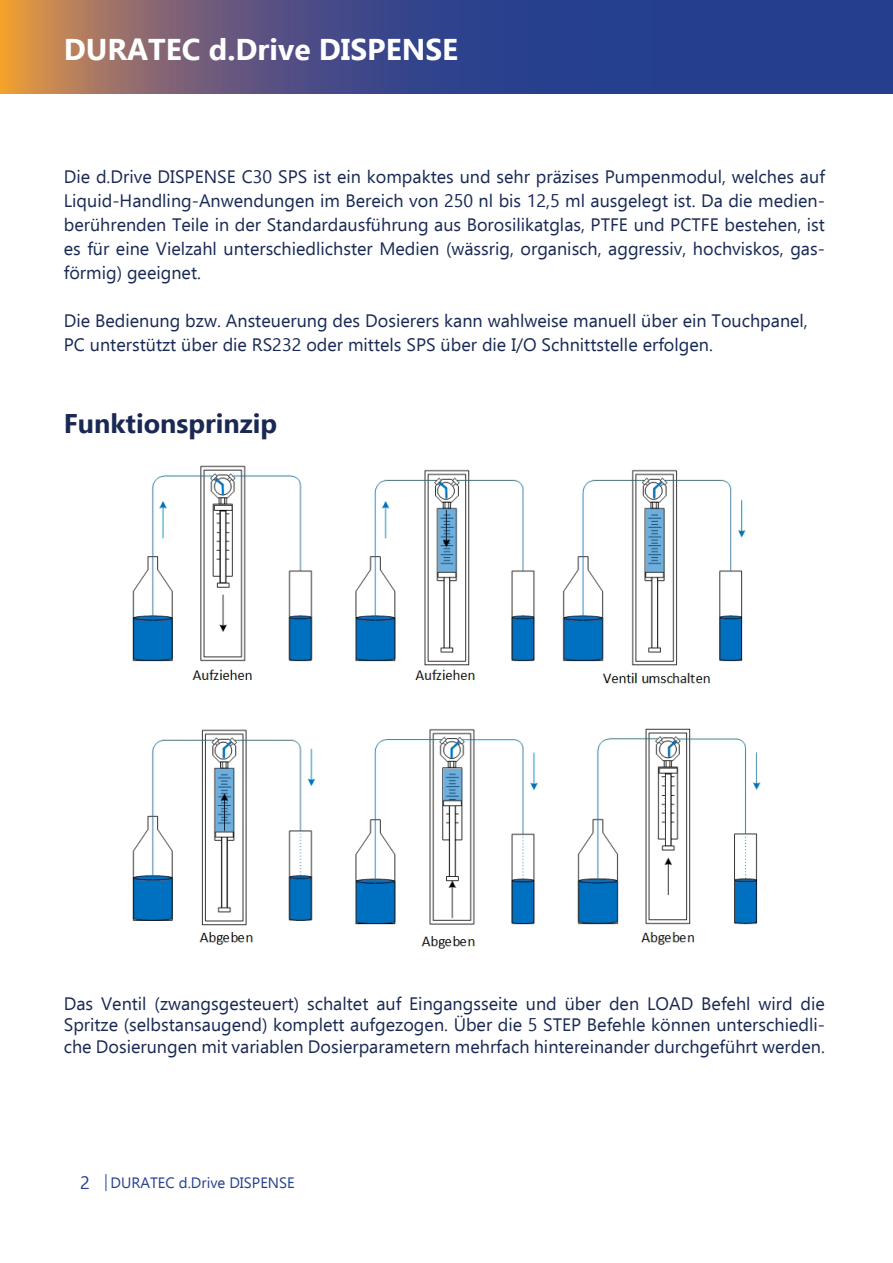
<style>
.page{position:relative;width:893px;height:1263px;background:#fff}
.page>*{position:absolute;margin:0;border:0;box-sizing:border-box;transform-origin:0 0}
.t1{font:700 30px "Ebrima";color:#fff}
.t2{font:700 27px "Ebrima";color:#192953}
.t3{font:18px/24px "Ebrima";color:#192953;text-align:justify}
.t4{font:18px "Ebrima";color:#253f8e}
.t5{font:15px "Ebrima";color:#253f8e}
</style>
<div class="page">
<svg style="left:0;top:0;width:893px;height:94px;background:#4e5081"></svg>
<svg style="left:106px;top:1174px;width:1px;height:17px"></svg>
<img style="left:133px;top:466px;width:627px;height:483px">
<h1 class="t1" style="left:64px;top:26px;width:396px">DURATEC d.Drive DISPENSE</h1>
<p class="t3" style="left:64px;top:164px;width:763px">Die d.Drive DISPENSE C30 SPS ist ein kompaktes und sehr präzises Pumpenmodul, welches auf Liquid-Handling-Anwendungen im Bereich von 250 nl bis 12,5 ml ausgelegt ist. Da die medien&shy;berührenden Teile in der Standardausführung aus Borosilikatglas, PTFE und PCTFE bestehen, ist es für eine Vielzahl unterschiedlichster Medien (wässrig, organisch, aggressiv, hochviskos, gas&shy;förmig) geeignet.</p>
<p class="t3" style="left:64px;top:308px;width:746px">Die Bedienung bzw. Ansteuerung des Dosierers kann wahlweise manuell über ein Touchpanel,<br>PC unterstützt über die RS232 oder mittels SPS über die I/O Schnittstelle erfolgen.</p>
<p class="t2" style="left:64px;top:402px;width:215px">Funktionsprinzip</p>
<p class="t3" style="left:64px;top:992px;width:763px;line-height:21.6px">Das Ventil (zwangsgesteuert) schaltet auf Eingangsseite und über den LOAD Befehl wird die Spritze (selbstansaugend) komplett aufgezogen. Über die 5 STEP Befehle können unterschiedli&shy;che Dosierungen mit variablen Dosierparametern mehrfach hintereinander durchgeführt werden.</p>
<p class="t4" style="left:80px;top:1169px;width:11px">2</p>
<p class="t5" style="left:111px;top:1172px;width:186px">DURATEC d.Drive DISPENSE</p>
</div>
